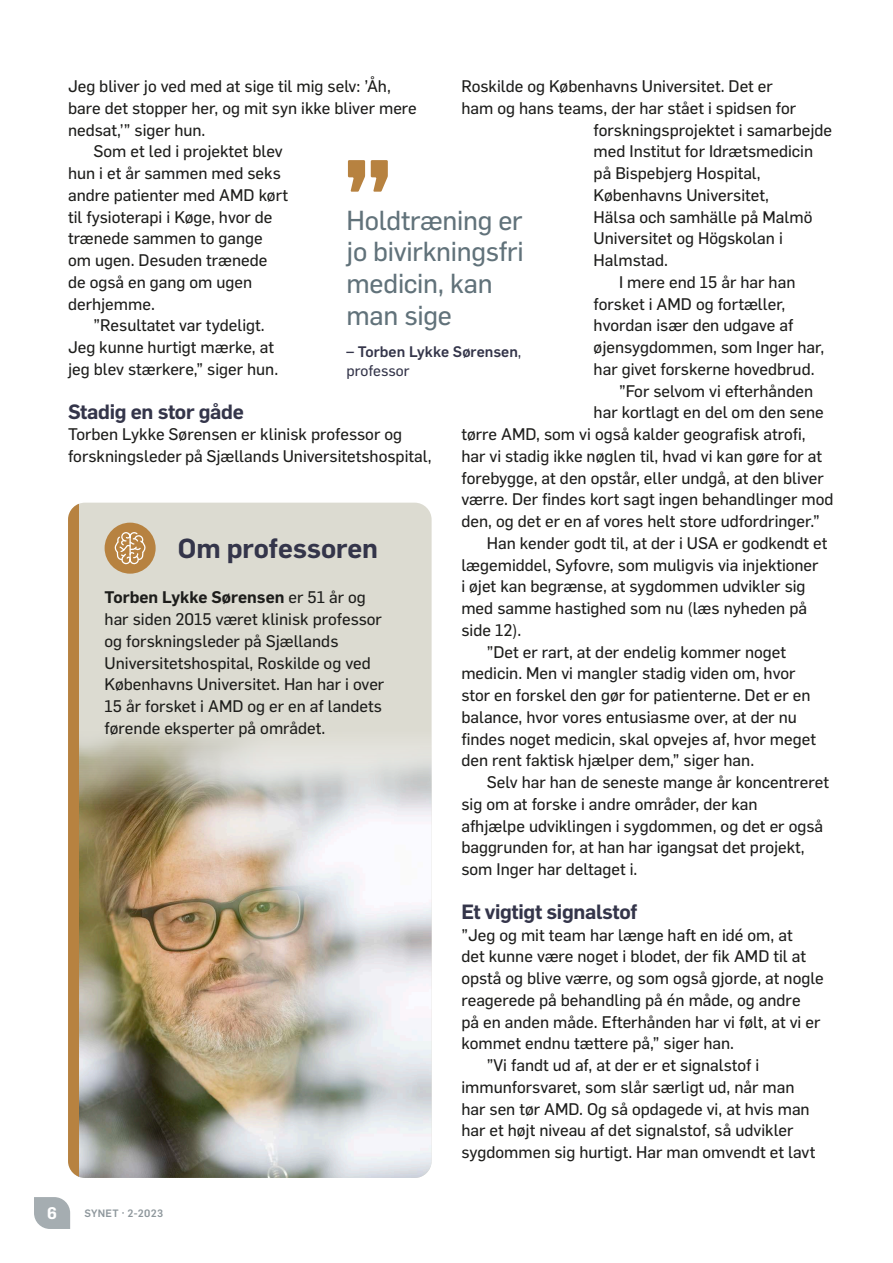
<style>
.page{position:relative;width:893px;height:1263px;background:#fff}
.page>*{position:absolute;margin:0;border:0;box-sizing:border-box;transform-origin:0 0}
.t1{font:27px/31.5px "Flama Basic";letter-spacing:-.01em;color:#61727a}
.t2{font:600 27px "Flama";letter-spacing:-.005em;color:#34354a}
.t3{font:600 20.25px "Flama";letter-spacing:-.015em;color:#34354a}
.t4{font:16.5px/21.8px "Flama Basic";color:#1d1d1b}
.t5{font:600 16.5px "Flama";color:#1d1d1b}
.t6{font:600 16.5px "Flama";color:#fff}
.t7{font:500 15px "Flama";color:#34354a}
.t8{font:15px "Flama Basic";color:#34354a}
.t9{font:500 10.5px "Flama";letter-spacing:.025em;color:#8e979c}
.s1{font-family:"Flama Basic";font-weight:400}
</style>
<div class="page">
<div style="left:68px;top:503px;width:364px;height:675px;background:#dcdbd1;border-radius:17px"></div>
<img style="left:79px;top:731px;width:353px;height:447px">
<div style="left:68px;top:503px;width:11px;height:675px;background:#b78240"></div>
<svg style="left:371px;top:160px;width:17px;height:32px"></svg>
<svg style="left:348px;top:160px;width:17px;height:32px"></svg>
<div style="left:105px;top:523px;width:51px;height:51px;background:#b78240;border-radius:50%"></div>
<svg style="left:114px;top:532px;width:32px;height:33px"></svg>
<svg style="left:34px;top:1197px;width:36px;height:32px"></svg>
<p class="t4" style="left:68px;top:74px;width:324px">Jeg bliver jo ved med at sige til mig selv: ’Åh,</p>
<p class="t4" style="left:68px;top:96px;width:350px">bare det stopper her, og mit syn ikke bliver mere</p>
<p class="t4" style="left:68px;top:118px;width:139px">nedsat,’” siger hun.</p>
<p class="t4" style="left:94px;top:140px;width:191px">Som et led i projektet blev</p>
<p class="t4" style="left:68px;top:161px;width:214px">hun i et år sammen med seks</p>
<p class="t4" style="left:68px;top:183px;width:222px">andre patienter med AMD kørt</p>
<p class="t4" style="left:68px;top:205px;width:206px">til fysioterapi i Køge, hvor de</p>
<p class="t4" style="left:68px;top:227px;width:196px">trænede sammen to gange</p>
<p class="t4" style="left:68px;top:248px;width:201px">om ugen. Desuden trænede</p>
<p class="t4" style="left:68px;top:270px;width:186px">de også en gang om ugen</p>
<p class="t4" style="left:68px;top:292px;width:88px">derhjemme.</p>
<p class="t4" style="left:94px;top:314px;width:173px">”Resultatet var tydeligt.</p>
<p class="t4" style="left:68px;top:335px;width:208px">Jeg kunne hurtigt mærke, at</p>
<p class="t4" style="left:68px;top:357px;width:212px">jeg blev stærkere,” siger hun.</p>
<p class="t3" style="left:68px;top:397px;width:177px">Stadig en stor gåde</p>
<p class="t4" style="left:68px;top:422px;width:365px">Torben Lykke Sørensen er klinisk professor og forskningsleder på Sjællands Universitetshospital,</p>
<p class="t4" style="left:461px;top:74px;width:313px">Roskilde og Københavns Universitet. Det er</p>
<p class="t4" style="left:461px;top:96px;width:336px">ham og hans teams, der har stået i spidsen for</p>
<p class="t4" style="left:594px;top:118px;width:240px">forskningsprojektet i samarbejde</p>
<p class="t4" style="left:594px;top:140px;width:221px">med Institut for Idrætsmedicin</p>
<p class="t4" style="left:594px;top:161px;width:169px">på Bispebjerg Hospital,</p>
<p class="t4" style="left:594px;top:183px;width:177px">Københavns Universitet,</p>
<p class="t4" style="left:594px;top:205px;width:220px">Hälsa och samhälle på Malmö</p>
<p class="t4" style="left:594px;top:227px;width:191px">Universitet og Högskolan i</p>
<p class="t4" style="left:594px;top:248px;width:76px">Halmstad.</p>
<p class="t4" style="left:619px;top:270px;width:178px">I mere end 15 år har han</p>
<p class="t4" style="left:594px;top:292px;width:193px">forsket i AMD og fortæller,</p>
<p class="t4" style="left:594px;top:314px;width:201px">hvordan især den udgave af</p>
<p class="t4" style="left:594px;top:335px;width:232px">øjensygdommen, som Inger har,</p>
<p class="t4" style="left:594px;top:357px;width:222px">har givet forskerne hovedbrud.</p>
<p class="t4" style="left:619px;top:379px;width:195px">”For selvom vi efterhånden</p>
<p class="t4" style="left:594px;top:401px;width:232px">har kortlagt en del om den sene</p>
<p class="t4" style="left:461px;top:422px;width:346px">tørre AMD, som vi også kalder geografisk atrofi,</p>
<p class="t4" style="left:461px;top:444px;width:362px">har vi stadig ikke nøglen til, hvad vi kan gøre for at</p>
<p class="t4" style="left:461px;top:466px;width:364px">forebygge, at den opstår, eller undgå, at den bliver</p>
<p class="t4" style="left:461px;top:488px;width:374px">værre. Der findes kort sagt ingen behandlinger mod</p>
<p class="t4" style="left:461px;top:509px;width:360px">den, og det er en af vores helt store udfordringer.”</p>
<p class="t4" style="left:487px;top:531px;width:342px">Han kender godt til, at der i USA er godkendt et</p>
<p class="t4" style="left:461px;top:553px;width:359px">lægemiddel, Syfovre, som muligvis via injektioner</p>
<p class="t4" style="left:461px;top:575px;width:346px">i øjet kan begrænse, at sygdommen udvikler sig</p>
<p class="t4" style="left:461px;top:596px;width:347px">med samme hastighed som nu (læs nyheden på</p>
<p class="t4" style="left:461px;top:618px;width:62px">side 12).</p>
<p class="t4" style="left:487px;top:640px;width:301px">”Det er rart, at der endelig kommer noget</p>
<p class="t4" style="left:461px;top:662px;width:336px">medicin. Men vi mangler stadig viden om, hvor</p>
<p class="t4" style="left:461px;top:683px;width:351px">stor en forskel den gør for patienterne. Det er en</p>
<p class="t4" style="left:461px;top:705px;width:337px">balance, hvor vores entusiasme over, at der nu</p>
<p class="t4" style="left:461px;top:727px;width:356px">findes noget medicin, skal opvejes af, hvor meget</p>
<p class="t4" style="left:461px;top:749px;width:294px">den rent faktisk hjælper dem,” siger han.</p>
<p class="t4" style="left:487px;top:770px;width:344px">Selv har han de seneste mange år koncentreret</p>
<p class="t4" style="left:461px;top:792px;width:298px">sig om at forske i andre områder, der kan</p>
<p class="t4" style="left:461px;top:814px;width:363px">afhjælpe udviklingen i sygdommen, og det er også</p>
<p class="t4" style="left:461px;top:836px;width:345px">baggrunden for, at han har igangsat det projekt,</p>
<p class="t4" style="left:461px;top:857px;width:178px">som Inger har deltaget i.</p>
<p class="t3" style="left:461px;top:897px;width:177px">Et vigtigt signalstof</p>
<p class="t4" style="left:461px;top:923px;width:333px">”Jeg og mit team har længe haft en idé om, at</p>
<p class="t4" style="left:461px;top:944px;width:346px">det kunne være noget i blodet, der fik AMD til at</p>
<p class="t4" style="left:461px;top:966px;width:364px">opstå og blive værre, og som også gjorde, at nogle</p>
<p class="t4" style="left:461px;top:988px;width:341px">reagerede på behandling på én måde, og andre</p>
<p class="t4" style="left:461px;top:1010px;width:361px">på en anden måde. Efterhånden har vi følt, at vi er</p>
<p class="t4" style="left:461px;top:1031px;width:274px">kommet endnu tættere på,” siger han.</p>
<p class="t4" style="left:487px;top:1053px;width:274px">”Vi fandt ud af, at der er et signalstof i</p>
<p class="t4" style="left:461px;top:1075px;width:335px">immunforsvaret, som slår særligt ud, når man</p>
<p class="t4" style="left:461px;top:1097px;width:350px">har sen tør AMD. Og så opdagede vi, at hvis man</p>
<p class="t4" style="left:461px;top:1118px;width:334px">har et højt niveau af det signalstof, så udvikler</p>
<p class="t4" style="left:461px;top:1140px;width:356px">sygdommen sig hurtigt. Har man omvendt et lavt</p>
<h1 class="t1" style="left:347px;top:203px;width:179px">Holdtræning er jo bivirkningsfri medicin, kan man sige</h1>
<p class="t7" style="left:347px;top:341px;width:176px">– Torben Lykke Sørensen<span class="s1">,</span></p>
<p class="t8" style="left:347px;top:360px;width:65px">professor</p>
<h1 class="t2" style="left:178px;top:529px;width:202px">Om professoren</h1>
<p class="t5" style="left:105px;top:585px;width:263px">Torben Lykke Sørensen <span class="s1">er 51 år og</span></p>
<p class="t4" style="left:105px;top:607px;width:281px">har siden 2015 været klinisk professor og forskningsleder på Sjællands Universitetshospital, Roskilde og ved Københavns Universitet. Han har i over 15 år forsket i AMD og er en af landets førende eksperter på området.</p>
<p class="t6" style="left:47px;top:1201px;width:11px">6</p>
<p class="t9" style="left:84px;top:1206px;width:80px">SYNET · 2-2023</p>
</div>
